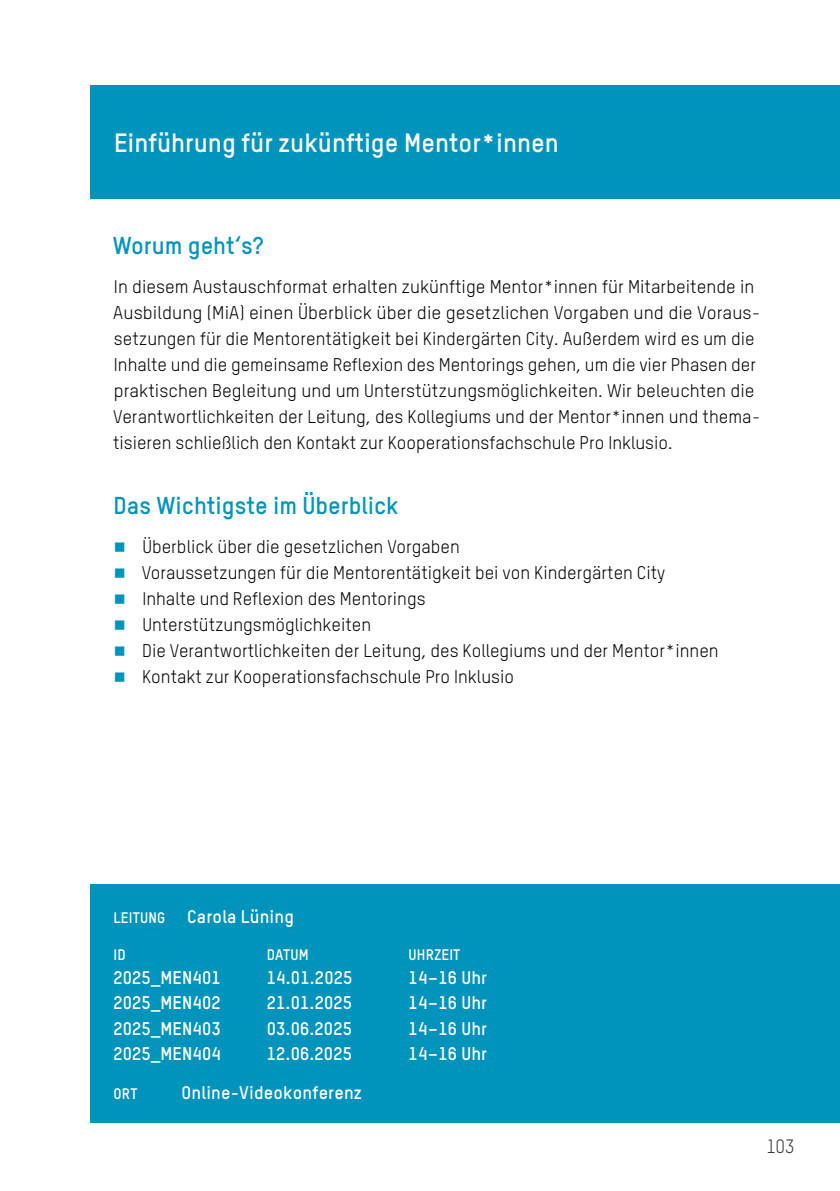
<style>
.page{position:relative;width:840px;height:1191px;background:#fff}
.page>*{position:absolute;margin:0;border:0;box-sizing:border-box;transform-origin:0 0}
.t1{font:700 26px "TSTAR";color:#fff}
.t2{font:700 24px "TSTAR";color:#0094bc}
.t3{font:19px "TSTAR";color:#383937}
.t4{font:18px/26px "TSTAR";color:#000}
.t5{font:700 18px "TSTAR";letter-spacing:.01em;color:#fff}
.t6{font:700 15px/28.4px "TSTAR";letter-spacing:.01em;color:#fff}
.s1{font-size:15px}
</style>
<div class="page">
<div style="left:91px;top:85px;width:748px;height:113px;background:#0094bc"></div>
<div style="left:91px;top:884px;width:748px;height:239px;background:#0094bc"></div>
<h1 class="t1" style="left:114px;top:126px;width:446px">Einführung für zukünftige Mentor*innen</h1>
<h2 class="t2" style="left:113px;top:230px;width:152px">Worum geht‘s?</h2>
<p class="t4" style="left:113px;top:273px;width:648px">In diesem Austauschformat erhalten zukünftige Mentor*innen für Mitarbeitende in Ausbildung (MiA) einen Überblick über die gesetzlichen Vorgaben und die Voraus&shy;setzungen für die Mentorentätigkeit bei Kindergärten City. Außerdem wird es um die Inhalte und die gemeinsame Reflexion des Mentorings gehen, um die vier Phasen der praktischen Begleitung und um Unterstützungsmöglichkeiten. Wir beleuchten die Verantwortlichkeiten der Leitung, des Kollegiums und der Mentor*innen und thema&shy;tisieren schließlich den Kontakt zur Kooperationsfachschule Pro Inklusio.</p>
<h2 class="t2" style="left:114px;top:490px;width:286px">Das Wichtigste im Überblick</h2>
<p class="t4" style="left:142px;top:533px;width:578px">Überblick über die gesetzlichen Vorgaben<br>Voraussetzungen für die Mentorentätigkeit bei von Kindergärten City Inhalte und Reflexion des Mentorings<br>Unterstützungsmöglichkeiten<br>Die Verantwortlichkeiten der Leitung, des Kollegiums und der Mentor*innen Kontakt zur Kooperationsfachschule Pro Inklusio</p>
<p class="t5" style="left:113px;top:905px;width:182px"><span class="s1">LEITUNG</span> Carola Lüning</p>
<p class="t6" style="left:113px;top:940px;width:14px">ID</p>
<p class="t6" style="left:266px;top:940px;width:44px">DATUM</p>
<p class="t6" style="left:408px;top:940px;width:53px">UHRZEIT</p>
<p class="t5" style="left:113px;top:966px;width:109px">2025_MEN401</p>
<p class="t5" style="left:266px;top:966px;width:87px">14.01.2025</p>
<p class="t5" style="left:408px;top:966px;width:80px">14–16 Uhr</p>
<p class="t5" style="left:113px;top:991px;width:109px">2025_MEN402</p>
<p class="t5" style="left:266px;top:991px;width:87px">21.01.2025</p>
<p class="t5" style="left:408px;top:991px;width:80px">14–16 Uhr</p>
<p class="t5" style="left:113px;top:1017px;width:109px">2025_MEN403</p>
<p class="t5" style="left:266px;top:1017px;width:87px">03.06.2025</p>
<p class="t5" style="left:408px;top:1017px;width:80px">14–16 Uhr</p>
<p class="t5" style="left:113px;top:1042px;width:109px">2025_MEN404</p>
<p class="t5" style="left:266px;top:1042px;width:87px">12.06.2025</p>
<p class="t5" style="left:408px;top:1042px;width:80px">14–16 Uhr</p>
<p class="t6" style="left:113px;top:1078px;width:26px">ORT</p>
<p class="t5" style="left:181px;top:1081px;width:182px">Online-Videokonferenz</p>
<p class="t6" style="left:113px;top:903px;width:14px">ID</p>
<p class="t6" style="left:113px;top:982px;width:53px">DATUM<br>UHRZEIT<br>ORT</p>
<p class="t3" style="left:766px;top:1134px;width:30px">103</p>
</div>
